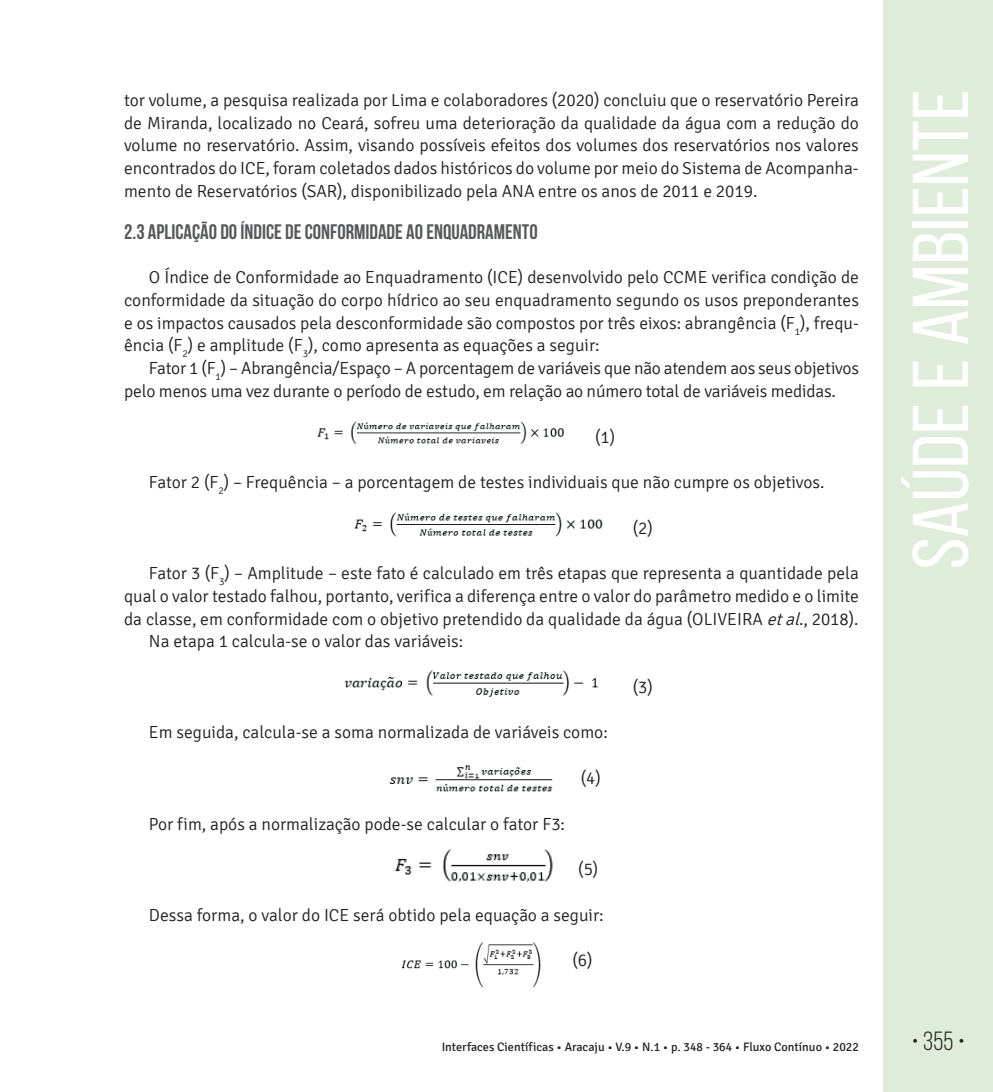
<style>
.page{position:relative;width:993px;height:1092px;background:#fff}
.page>*{position:absolute;margin:0;border:0;box-sizing:border-box;transform-origin:0 0}
.t1{font:78.75px "Bebas Neue";color:#fff;scale:1.09 1}
.t2{font:26.25px "Bebas Neue";color:#231f20}
.t3{font:700 21px "Bebas Neue";color:#57585a}
.t4{font:300 17.5px/22.8px "Signika";color:#231f20;text-align:justify}
.t5{font:12.25px "Signika";color:#231f20}
.s1{font-style:italic}
</style>
<div class="page">
<div style="left:883px;top:0;width:109px;height:1091px;background:#deecd9"></div>
<img style="left:317px;top:421px;width:248px;height:23px">
<img style="left:354px;top:512px;width:249px;height:25px">
<img style="left:344px;top:670px;width:255px;height:27px">
<img style="left:389px;top:765px;width:164px;height:27px">
<img style="left:394px;top:849px;width:159px;height:33px">
<img style="left:401px;top:942px;width:140px;height:46px">
<p class="t4" style="left:124px;top:89px;width:736px">tor volume, a pesquisa realizada por Lima e colaboradores (2020) concluiu que o reservatório Pereira de Miranda, localizado no Ceará, sofreu uma deterioração da qualidade da água com a redução do volume no reservatório. Assim, visando possíveis efeitos dos volumes dos reservatórios nos valores encontrados do ICE, foram coletados dados históricos do volume por meio do Sistema de Acompanha&shy;mento de Reservatórios (SAR), disponibilizado pela ANA entre os anos de 2011 e 2019.</p>
<p class="t3" style="left:124px;top:220px;width:415px">2.3 APLICAÇÃO DO ÍNDICE DE CONFORMIDADE AO ENQUADRAMENTO</p>
<p class="t4" style="left:124px;top:266px;width:736px;text-indent:25px">O Índice de Conformidade ao Enquadramento (ICE) desenvolvido pelo CCME verifica condição de conformidade da situação do corpo hídrico ao seu enquadramento segundo os usos preponderantes e os impactos causados pela desconformidade são compostos por três eixos: abrangência (F<sub>1</sub>), frequ&shy;ência (F<sub>2</sub>) e amplitude (F<sub>3</sub>), como apresenta as equações a seguir:</p>
<p class="t4" style="left:124px;top:357px;width:736px;text-indent:25px">Fator 1 (F<sub>1</sub>) – Abrangência/Espaço – A porcentagem de variáveis que não atendem aos seus objetivos pelo menos uma vez durante o período de estudo, em relação ao número total de variáveis medidas.</p>
<p class="t4" style="left:595px;top:425px;width:22px">(1)</p>
<p class="t4" style="left:149px;top:471px;width:676px">Fator 2 (F<sub>2</sub>) – Frequência – a porcentagem de testes individuais que não cumpre os objetivos.</p>
<p class="t4" style="left:632px;top:516px;width:22px">(2)</p>
<p class="t4" style="left:149px;top:562px;width:711px">Fator 3 (F<sub>3</sub>) – Amplitude – este fato é calculado em três etapas que representa a quantidade pela</p>
<p class="t4" style="left:124px;top:585px;width:736px">qual o valor testado falhou, portanto, verifica a diferença entre o valor do parâmetro medido e o limite</p>
<p class="t4" style="left:124px;top:607px;width:735px">da classe, em conformidade com o objetivo pretendido da qualidade da água (OLIVEIRA <span class="s1">etal</span>., 2018).</p>
<p class="t4" style="left:149px;top:630px;width:316px">Na etapa 1 calcula-se o valor das variáveis:</p>
<p class="t4" style="left:632px;top:676px;width:22px">(3)</p>
<p class="t4" style="left:149px;top:721px;width:460px">Em seguida, calcula-se a soma normalizada de variáveis como:</p>
<p class="t4" style="left:580px;top:767px;width:22px">(4)</p>
<p class="t4" style="left:149px;top:812px;width:417px">Por fim, após a normalização pode-se calcular o fator F3:</p>
<p class="t4" style="left:578px;top:858px;width:22px">(5)</p>
<p class="t4" style="left:149px;top:903px;width:456px">Dessa forma, o valor do ICE será obtido pela equação a seguir:</p>
<p class="t4" style="left:572px;top:949px;width:22px">(6)</p>
<h1 class="t1" style="left:897px;top:569px;width:442px;rotate:-90deg">Saúde e Ambiente</h1>
<p class="t5" style="left:441px;top:1040px;width:418px">Interfaces Científicas • Aracaju • V.9 • N.1 • p. 348 - 364 • Fluxo Contínuo • 2022</p>
<h2 class="t2" style="left:911px;top:1026px;width:55px">• 355 •</h2>
</div>
